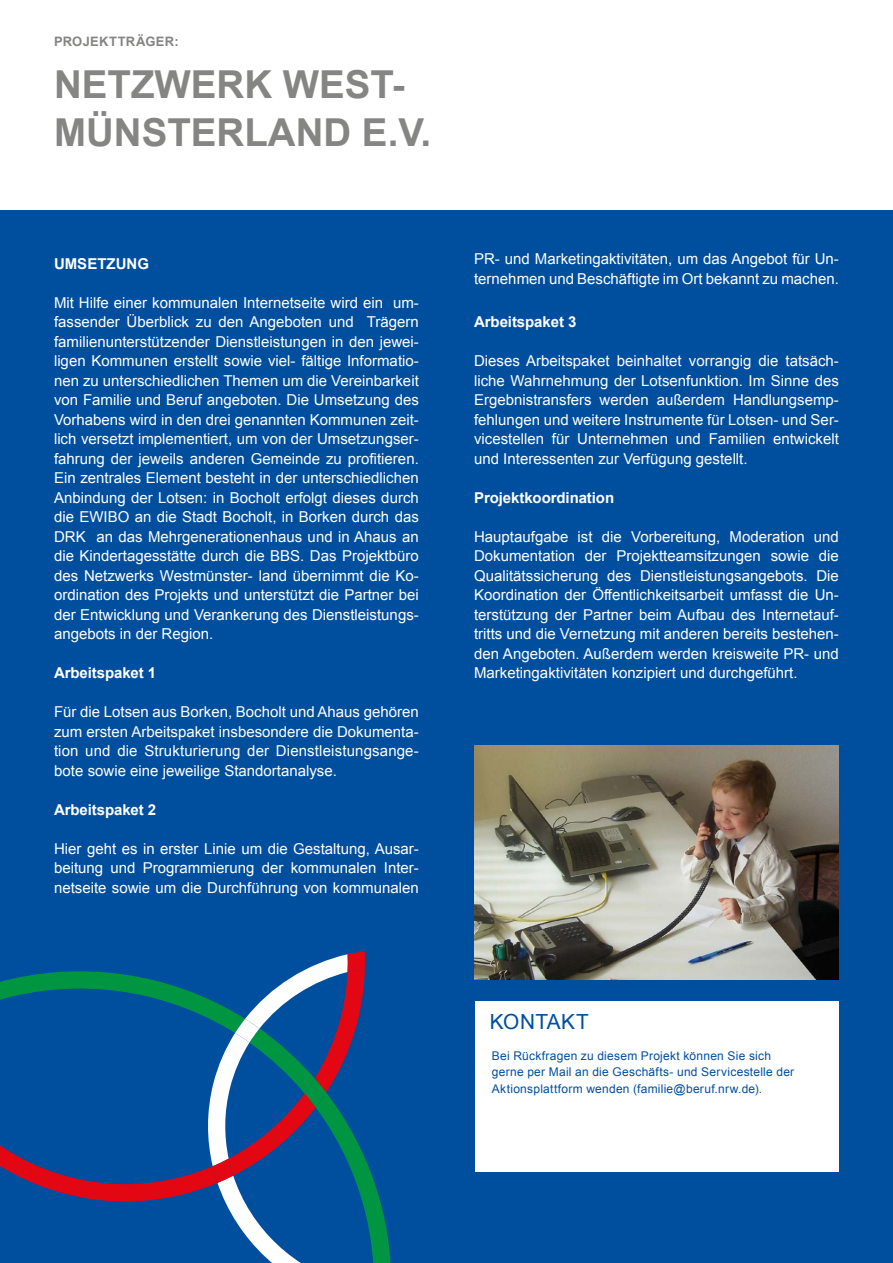
<style>
.page{position:relative;width:893px;height:1263px;background:#fff}
.page>*{position:absolute;margin:0;border:0;box-sizing:border-box;transform-origin:0 0}
.t1{font:700 38.55px "Arial";color:#858584}
.Fließtext{font:20.85px "Arial";letter-spacing:.02em;color:#004f9f}
.Fließtext-2{font:15px/19.5px "Arial";color:#fff;text-align:justify}
.Fließtext-3{font:700 15px "Arial";letter-spacing:-.005em;color:#fff}
.t2{font:700 13.05px "Arial";letter-spacing:.025em;color:#858584}
.Fließtext-4{font:12px/16.5px "Arial";letter-spacing:.02em;color:#004f9f}
</style>
<div class="page">
<div style="left:0;top:210px;width:893px;height:1053px;background:#004f9f"></div>
<div style="left:475px;top:1001px;width:364px;height:171px;background:#fff"></div>
<svg style="left:0;top:951px;width:391px;height:312px"></svg>
<img style="left:474px;top:745px;width:365px;height:234px">
<p class="t2" style="left:54px;top:33px;width:126px">PROJEKTTRÄGER:</p>
<p class="t1" style="left:54px;top:59px;width:352px">NETZWERK WEST-</p>
<p class="t1" style="left:54px;top:107px;width:379px">MÜNSTERLAND E.V.</p>
<p class="Fließtext-3" style="left:54px;top:253px;width:96px">UMSETZUNG</p>
<p class="Fließtext-2" style="left:54px;top:293px;width:366px">Mit Hilfe einer kommunalen Internetseite wird ein um&shy;fassender Überblick zu den Angeboten und Trägern familienunterstützender Dienstleistungen in den jewei&shy;ligen Kommunen erstellt sowie viel- fältige Informatio&shy;nen zu unterschiedlichen Themen um die Vereinbarkeit von Familie und Beruf angeboten. Die Umsetzung des Vorhabens wird in den drei genannten Kommunen zeit&shy;lich versetzt implementiert, um von der Umsetzungser&shy;fahrung der jeweils anderen Gemeinde zu profitieren.<br>Ein zentrales Element besteht in der unterschiedlichen Anbindung der Lotsen: in Bocholt erfolgt dieses durch die EWIBO an die Stadt Bocholt, in Borken durch das DRK an das Mehrgenerationenhaus und in Ahaus an die Kindertagesstätte durch die BBS. Das Projektbüro des Netzwerks Westmünster- land übernimmt die Ko&shy;ordination des Projekts und unterstützt die Partner bei der Entwicklung und Verankerung des Dienstleistungs&shy;angebots in der Region.</p>
<p class="Fließtext-3" style="left:54px;top:663px;width:104px">Arbeitspaket 1</p>
<p class="Fließtext-2" style="left:54px;top:702px;width:366px">Für die Lotsen aus Borken, Bocholt und Ahaus gehören zum ersten Arbeitspaket insbesondere die Dokumenta&shy;tion und die Strukturierung der Dienstleistungsange&shy;bote sowie eine jeweilige Standortanalyse.</p>
<p class="Fließtext-3" style="left:54px;top:799px;width:104px">Arbeitspaket 2</p>
<p class="Fließtext-2" style="left:54px;top:839px;width:366px">Hier geht es in erster Linie um die Gestaltung, Ausar&shy;beitung und Programmierung der kommunalen Inter&shy;netseite sowie um die Durchführung von kommunalen</p>
<p class="Fließtext-2" style="left:474px;top:249px;width:366px">PR- und Marketingaktivitäten, um das Angebot für Un&shy;ternehmen und Beschäftigte im Ort bekannt zu machen.</p>
<p class="Fließtext-3" style="left:474px;top:312px;width:104px">Arbeitspaket 3</p>
<p class="Fließtext-2" style="left:474px;top:351px;width:366px">Dieses Arbeitspaket beinhaltet vorrangig die tatsäch&shy;liche Wahrnehmung der Lotsenfunktion. Im Sinne des Ergebnistransfers werden außerdem Handlungsemp&shy;fehlungen und weitere Instrumente für Lotsen- und Ser&shy;vicestellen für Unternehmen und Familien entwickelt und Interessenten zur Verfügung gestellt.</p>
<p class="Fließtext-3" style="left:474px;top:487px;width:142px">Projektkoordination</p>
<p class="Fließtext-2" style="left:474px;top:527px;width:366px">Hauptaufgabe ist die Vorbereitung, Moderation und Dokumentation der Projektteamsitzungen sowie die Qualitätssicherung des Dienstleistungsangebots. Die Koordination der Öffentlichkeitsarbeit umfasst die Un&shy;terstützung der Partner beim Aufbau des Internetauf&shy;tritts und die Vernetzung mit anderen bereits bestehen&shy;den Angeboten. Außerdem werden kreisweite PR- und Marketingaktivitäten konzipiert und durchgeführt.</p>
<p class="Fließtext" style="left:490px;top:1008px;width:100px">KONTAKT</p>
<p class="Fließtext-4" style="left:492px;top:1047px;width:304px">Bei Rückfragen zu diesem Projekt können Sie sich gerne per Mail an die Geschäfts- und Servicestelle der<br>Aktionsplattform wenden (familie@beruf.nrw.de).</p>
</div>
